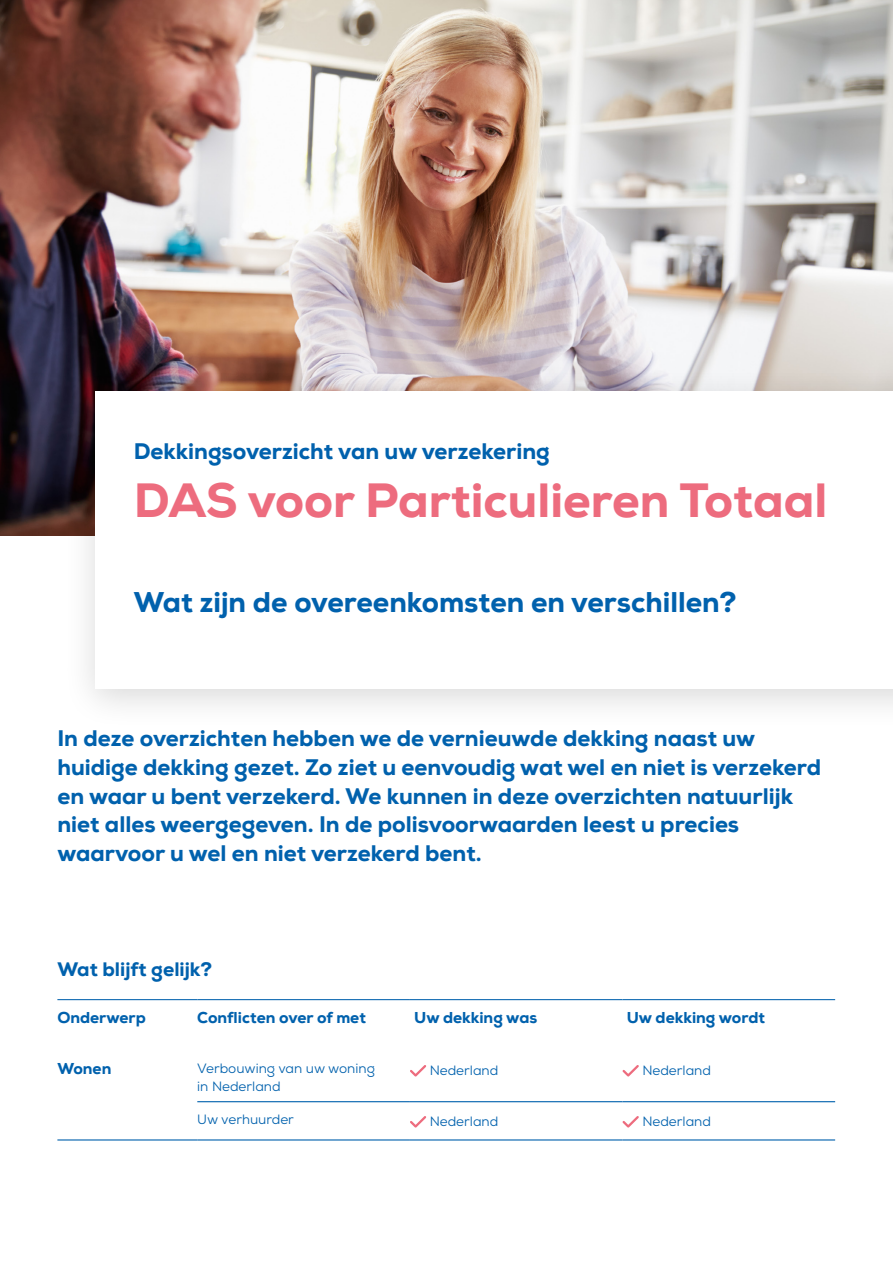
<style>
.page{position:relative;width:893px;height:1263px;background:#fff}
.page>*{position:absolute;margin:0;border:0;box-sizing:border-box;transform-origin:0 0}
.t1{font:800 48px "Nexa";color:#ed6c7e}
.t2{font:800 28.5px "Nexa";color:#0061ad}
.t3{font:800 22.5px/28.7px "Nexa";color:#0061ad}
.t4{font:800 19.5px "Nexa";color:#0061ad}
.t5{font:800 15.75px "Nexa";color:#0061ad}
.t6{font:13.5px/18px "Nexa";color:#0061ad}
</style>
<div class="page">
<hr style="left:57px;top:999px;width:140px;height:1px;background:#0061ad">
<hr style="left:197px;top:999px;width:213px;height:1px;background:#0061ad">
<hr style="left:410px;top:999px;width:212px;height:1px;background:#0061ad">
<hr style="left:622px;top:999px;width:213px;height:1px;background:#0061ad">
<hr style="left:57px;top:1139px;width:140px;height:1px;background:#0061ad">
<hr style="left:197px;top:1139px;width:213px;height:1px;background:#0061ad">
<hr style="left:410px;top:1139px;width:212px;height:1px;background:#0061ad">
<hr style="left:622px;top:1139px;width:213px;height:1px;background:#0061ad">
<hr style="left:197px;top:1101px;width:213px;height:1px;background:#0061ad">
<hr style="left:410px;top:1101px;width:212px;height:1px;background:#0061ad">
<hr style="left:622px;top:1101px;width:213px;height:1px;background:#0061ad">
<svg style="left:410px;top:1065px;width:16px;height:12px"></svg>
<svg style="left:622px;top:1065px;width:17px;height:12px"></svg>
<svg style="left:410px;top:1116px;width:17px;height:12px"></svg>
<svg style="left:622px;top:1116px;width:17px;height:12px"></svg>
<img style="left:0;top:0;width:893px;height:536px">
<div style="left:62px;top:367px;width:831px;height:364px;background:#000;opacity:.15"></div>
<div style="left:96px;top:392px;width:797px;height:297px;background:#fff"></div>
<p class="t3" style="left:134px;top:437px;width:418px">Dekkingsoverzicht van uw verzekering</p>
<h1 class="t1" style="left:134px;top:469px;width:695px">DAS voor Particulieren Totaal</h1>
<p class="t2" style="left:134px;top:584px;width:604px">Wat zijn de overeenkomsten en verschillen?</p>
<p class="t3" style="left:57px;top:724px;width:765px">In deze overzichten hebben we de vernieuwde dekking naast uw huidige dekking gezet. Zo ziet u eenvoudig wat wel en niet is verzekerd en waar u bent verzekerd. We kunnen in deze overzichten natuurlijk niet alles weergegeven. In de polisvoorwaarden leest u precies waarvoor u wel en niet verzekerd bent.</p>
<p class="t4" style="left:57px;top:957px;width:156px">Wat blijft gelijk?</p>
<p class="t5" style="left:57px;top:1008px;width:90px">Onderwerp</p>
<p class="t5" style="left:197px;top:1008px;width:170px">Conflicten over of met</p>
<p class="t5" style="left:414px;top:1008px;width:125px">Uw dekking was</p>
<p class="t5" style="left:627px;top:1008px;width:140px">Uw dekking wordt</p>
<p class="t5" style="left:57px;top:1059px;width:56px">Wonen</p>
<p class="t6" style="left:197px;top:1059px;width:179px">Verbouwing van uw woning in Nederland</p>
<p class="t6" style="left:430px;top:1061px;width:70px">Nederland</p>
<p class="t6" style="left:642px;top:1061px;width:70px">Nederland</p>
<p class="t6" style="left:197px;top:1110px;width:98px">Uw verhuurder</p>
<p class="t6" style="left:430px;top:1112px;width:70px">Nederland</p>
<p class="t6" style="left:642px;top:1112px;width:70px">Nederland</p>
</div>
